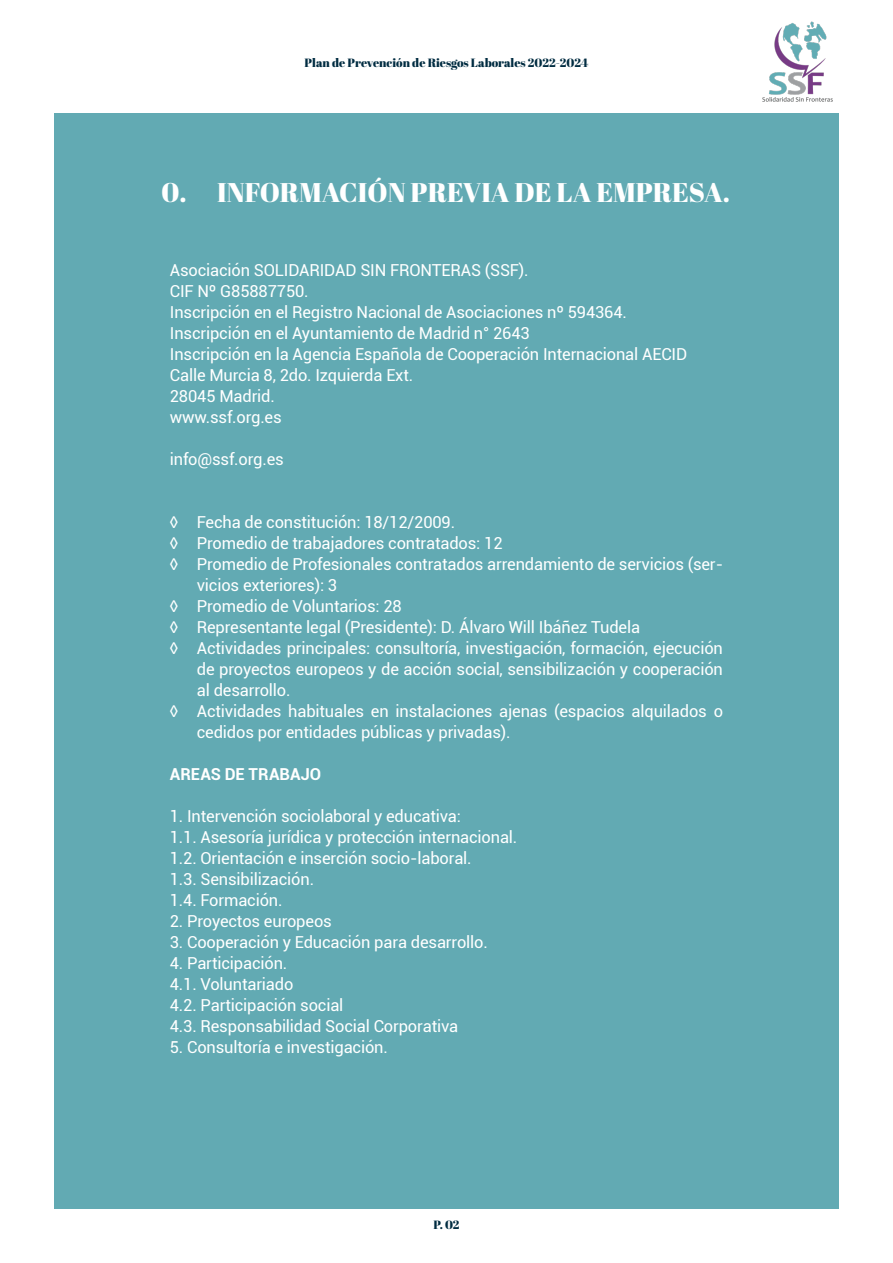
<style>
.page{position:relative;width:893px;height:1263px;background:#fff}
.page>*{position:absolute;margin:0;border:0;box-sizing:border-box;transform-origin:0 0}
.t1{font:27px "Abril Fatface";color:#fff}
.t2{font:16.5px/21px "Roboto";letter-spacing:-.01em;color:#fff}
.t3{font:700 16.5px "Roboto";letter-spacing:.005em;color:#fff}
.t4{font:12px "Abril Fatface";color:#002c41}
</style>
<div class="page">
<div style="left:54px;top:113px;width:785px;height:1096px;background:#62aab3"></div>
<img style="left:762px;top:21px;width:71px;height:81px">
<p class="t4" style="left:305px;top:54px;width:285px">Plan de Prevención de Riesgos Laborales 2022-2024</p>
<p class="t1" style="left:161px;top:173px;width:570px">0. INFORMACIÓN PREVIA DE LA EMPRESA.</p>
<p class="t2" style="left:170px;top:259px;width:360px">Asociación SOLIDARIDAD SIN FRONTERAS (SSF).</p>
<p class="t2" style="left:170px;top:280px;width:140px">CIF Nº G85887750.</p>
<p class="t2" style="left:170px;top:301px;width:459px">Inscripción en el Registro Nacional de Asociaciones nº 594364.</p>
<p class="t2" style="left:170px;top:322px;width:361px">Inscripción en el Ayuntamiento de Madrid n° 2643</p>
<p class="t2" style="left:170px;top:343px;width:519px">Inscripción en la Agencia Española de Cooperación Internacional AECID</p>
<p class="t2" style="left:170px;top:364px;width:245px">Calle Murcia 8, 2do. Izquierda Ext.</p>
<p class="t2" style="left:170px;top:385px;width:107px">28045 Madrid.</p>
<p class="t2" style="left:170px;top:406px;width:113px">www.ssf.org.es</p>
<p class="t2" style="left:170px;top:448px;width:115px">info@ssf.org.es</p>
<p class="t2" style="left:170px;top:511px;width:287px">◊ Fecha de constitución: 18/12/2009.</p>
<p class="t2" style="left:170px;top:532px;width:334px">◊ Promedio de trabajadores contratados: 12</p>
<p class="t2" style="left:197px;top:553px;width:528px;text-indent:-27px">◊ Promedio de Profesionales contratados arrendamiento de servicios (ser&shy;vicios exteriores): 3</p>
<p class="t2" style="left:170px;top:595px;width:234px">◊ Promedio de Voluntarios: 28</p>
<p class="t2" style="left:170px;top:616px;width:472px">◊ Representante legal (Presidente): D. Álvaro Will Ibáñez Tudela</p>
<p class="t2" style="left:197px;top:637px;width:528px;text-align:justify;text-indent:-27px">◊ Actividades principales: consultoría, investigación, formación, ejecución de proyectos europeos y de acción social, sensibilización y cooperación al desarrollo.</p>
<p class="t2" style="left:197px;top:700px;width:528px;text-indent:-27px">◊ Actividades habituales en instalaciones ajenas (espacios alquilados o cedidos por entidades públicas y privadas).</p>
<p class="t3" style="left:170px;top:762px;width:153px">AREAS DE TRABAJO</p>
<p class="t2" style="left:170px;top:805px;width:293px">1. Intervención sociolaboral y educativa:</p>
<p class="t2" style="left:170px;top:826px;width:349px">1.1. Asesoría jurídica y protección internacional.</p>
<p class="t2" style="left:170px;top:847px;width:303px">1.2. Orientación e inserción socio-laboral.</p>
<p class="t2" style="left:170px;top:868px;width:146px">1.3. Sensibilización.</p>
<p class="t2" style="left:170px;top:889px;width:114px">1.4. Formación.</p>
<p class="t2" style="left:170px;top:910px;width:163px">2. Proyectos europeos</p>
<p class="t2" style="left:170px;top:931px;width:319px">3. Cooperación y Educación para desarrollo.</p>
<p class="t2" style="left:170px;top:952px;width:119px">4. Participación.</p>
<p class="t2" style="left:170px;top:973px;width:125px">4.1. Voluntariado</p>
<p class="t2" style="left:170px;top:994px;width:175px">4.2. Participación social</p>
<p class="t2" style="left:170px;top:1015px;width:290px">4.3. Responsabilidad Social Corporativa</p>
<p class="t2" style="left:170px;top:1036px;width:220px">5. Consultoría e investigación.</p>
<p class="t4" style="left:433px;top:1216px;width:28px">P. 02</p>
</div>
